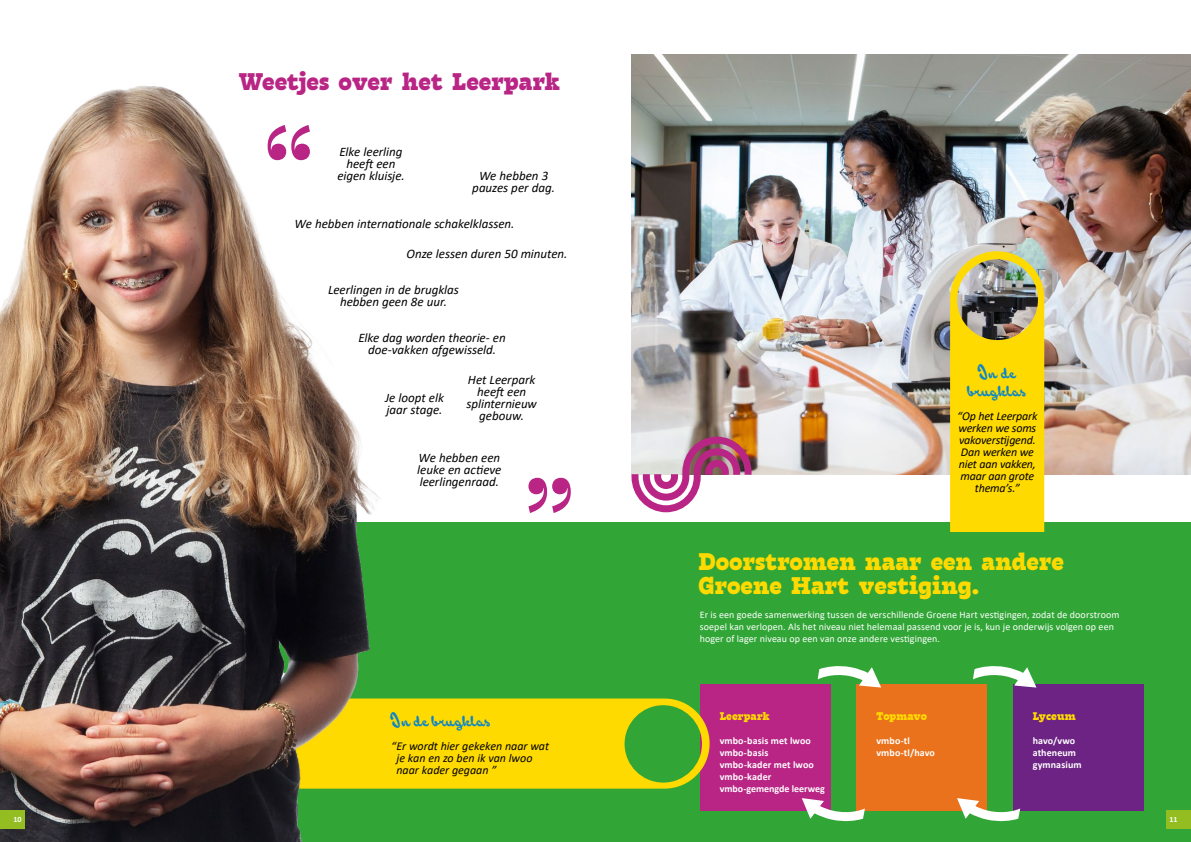
<style>
.page{position:relative;width:1191px;height:842px;background:#fff}
.page>*{position:absolute;margin:0;border:0;box-sizing:border-box;transform-origin:0 0}
.Tussenkop_Tarif{font:300 148.9px "Tarif";color:#b82585}
.Kop_Tarif{font:800 26px/24px "Tarif";color:#ffda00}
.Kop_Tarif-2{font:800 26px "Tarif";color:#b82585}
.Kop_Backstroke{font:17px/18px "Backstroke";letter-spacing:.03em;color:#0c86c7;text-align:center}
.Plat_10-12{font:italic 13px/12px "Calibri";letter-spacing:-.005em;color:#000;text-align:center}
.Kop_Backstroke-2{font:italic 12px/12px "Calibri";letter-spacing:-.02em;color:#000;text-align:center}
.Plat_10-12-2{font:italic 12px/12px "Calibri";color:#000}
.Tussenkop_Tarif-2{font:800 12px "Tarif";letter-spacing:.005em;color:#ffda00}
.Plat_10-12-3{font:10px/12px "Calibri";letter-spacing:.005em;color:#fff}
.Plat_10-12-4{font:700 10px/12px "Calibri";letter-spacing:.01em;color:#fff}
.t1{font:700 8px "Calibri";color:#fff}
</style>
<div class="page">
<div style="left:0;top:522px;width:1191px;height:320px;background:#31a636"></div>
<div style="left:700px;top:684px;width:130px;height:126px;background:#b82585"></div>
<div style="left:856px;top:684px;width:130px;height:126px;background:#eb721d"></div>
<div style="left:1012px;top:684px;width:131px;height:126px;background:#6c2383"></div>
<svg style="left:817px;top:666px;width:65px;height:23px"></svg>
<svg style="left:973px;top:666px;width:64px;height:23px"></svg>
<svg style="left:801px;top:797px;width:65px;height:25px"></svg>
<svg style="left:956px;top:797px;width:65px;height:25px"></svg>
<img style="left:631px;top:55px;width:560px;height:419px">
<svg style="left:950px;top:251px;width:94px;height:280px;background:#e2c61f"></svg>
<svg style="left:381px;top:698px;width:328px;height:91px;fill:#ffda00"></svg>
<img style="left:0;top:85px;width:381px;height:757px">
<svg style="left:631px;top:437px;width:120px;height:75px"></svg>
<div style="left:0;top:810px;width:25px;height:18px;background:#93bd21"></div>
<div style="left:1166px;top:810px;width:25px;height:18px;background:#93bd21"></div>
<p class="Kop_Tarif-2" style="left:239px;top:65px;width:322px">Weetjes over het Leerpark</p>
<p class="Tussenkop_Tarif" style="left:257px;top:82px;width:62px">“</p>
<p class="Plat_10-12" style="left:337px;top:145px;width:69px">Elke leerling heeft een eigen kluisje.</p>
<p class="Plat_10-12" style="left:472px;top:169px;width:84px">We hebben 3 pauzes per dag.</p>
<p class="Plat_10-12" style="left:294px;top:217px;width:221px">We hebben internationale schakelklassen.</p>
<p class="Plat_10-12" style="left:406px;top:247px;width:162px">Onze lessen duren 50 minuten.</p>
<p class="Plat_10-12" style="left:328px;top:283px;width:132px">Leerlingen in de brugklas hebben geen 8e uur.</p>
<p class="Plat_10-12" style="left:358px;top:331px;width:149px">Elke dag worden theorie- en doe-vakken afgewisseld.</p>
<p class="Plat_10-12" style="left:385px;top:391px;width:60px;text-align:left">Je loopt elk jaar stage.</p>
<p class="Plat_10-12" style="left:417px;top:451px;width:86px;text-align:justify">We hebben een leuke en actieve leerlingenraad.</p>
<p class="Plat_10-12" style="left:466px;top:373px;width:72px">Het Leerpark heeft een splinternieuw gebouw.</p>
<p class="Tussenkop_Tarif" style="left:520px;top:435px;width:62px">”</p>
<p class="Kop_Backstroke" style="left:391px;top:711px;width:101px">In de brugklas</p>
<p class="Plat_10-12-2" style="left:396px;top:740px;width:154px;text-indent:-5px">“Er wordt hier gekeken naar wat je kan en zo ben ik van lwoo naar kader gegaan ”</p>
<p class="Kop_Backstroke" style="left:968px;top:363px;width:60px">In de brugklas</p>
<p class="Kop_Backstroke-2" style="left:957px;top:410px;width:82px">“Op het Leerpark werken we soms vakoverstijgend.<br>Dan werken we niet aan vakken, maar aan grote thema’s.”</p>
<p class="Kop_Tarif" style="left:698px;top:552px;width:367px">Doorstromen naar een andere<br>Groene Hart vestiging.</p>
<p class="Plat_10-12-3" style="left:700px;top:608px;width:421px">Er is een goede samenwerking tussen de verschillende Groene Hart vestigingen, zodat de doorstroom soepel kan verlopen. Als het niveau niet helemaal passend voor je is, kun je onderwijs volgen op een hoger of lager niveau op een van onze andere vestigingen.</p>
<p class="Tussenkop_Tarif-2" style="left:719px;top:708px;width:51px">Leerpark</p>
<p class="Plat_10-12-4" style="left:719px;top:735px;width:93px">vmbo-basis met lwoo</p>
<p class="Plat_10-12-4" style="left:719px;top:747px;width:96px">vmbo-basis vmbo-kader met lwoo vmbo-kader</p>
<p class="Plat_10-12-4" style="left:719px;top:783px;width:107px">vmbo-gemengde leerweg</p>
<p class="Tussenkop_Tarif-2" style="left:876px;top:708px;width:52px">Topmavo</p>
<p class="Plat_10-12-4" style="left:876px;top:735px;width:35px">vmbo-tl</p>
<p class="Plat_10-12-4" style="left:876px;top:747px;width:60px">vmbo-tl/havo</p>
<p class="Tussenkop_Tarif-2" style="left:1032px;top:708px;width:45px">Lyceum</p>
<p class="Plat_10-12-4" style="left:1032px;top:735px;width:44px">havo/vwo</p>
<p class="Plat_10-12-4" style="left:1032px;top:747px;width:45px">atheneum</p>
<p class="Plat_10-12-4" style="left:1032px;top:759px;width:50px">gymnasium</p>
<p class="t1" style="left:13px;top:814px;width:10px">10</p>
<p class="t1" style="left:1169px;top:814px;width:10px">11</p>
</div>
